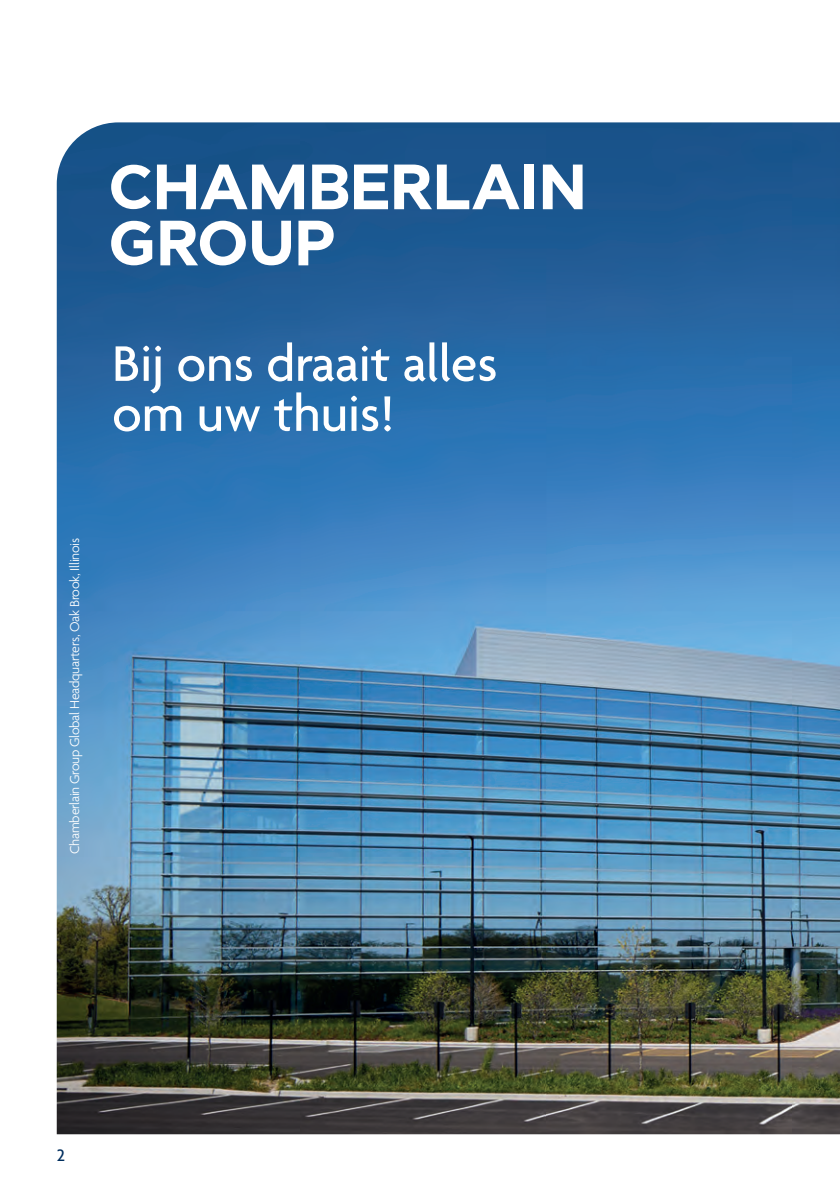
<style>
.page{position:relative;width:840px;height:1191px;background:#fff}
.page>*{position:absolute;margin:0;border:0;box-sizing:border-box;transform-origin:0 0}
.Produktname___Eurost{font:500 54px/50px "Agenda";color:#fff}
.t1{font:500 18px "Agenda";color:#002e5e}
.Fließtext___Agenda_l{font:300 14px "Agenda";letter-spacing:-.02em;color:#fff}
</style>
<div class="page">
<img style="left:57px;top:122px;width:782px;height:1012px">
<svg style="left:111px;top:221px;width:41px;height:44px"></svg>
<svg style="left:252px;top:221px;width:39px;height:44px"></svg>
<svg style="left:298px;top:221px;width:35px;height:44px"></svg>
<svg style="left:160px;top:221px;width:86px;height:44px"></svg>
<svg style="left:157px;top:165px;width:147px;height:44px"></svg>
<svg style="left:542px;top:165px;width:40px;height:44px"></svg>
<svg style="left:111px;top:165px;width:40px;height:44px"></svg>
<svg style="left:354px;top:165px;width:34px;height:44px"></svg>
<svg style="left:394px;top:164px;width:125px;height:45px"></svg>
<div style="left:524px;top:165px;width:10px;height:44px;background:#fff"></div>
<svg style="left:312px;top:165px;width:36px;height:44px"></svg>
<p class="Produktname___Eurost" style="left:112px;top:342px;width:387px">Bij ons draait alles om uw thuis!</p>
<p class="Fließtext___Agenda_l" style="left:67px;top:853px;width:317px;rotate:-90deg">Chamberlain Group Global Headquarters, Oak Brook, Illinois</p>
<p class="t1" style="left:57px;top:1145px;width:10px">2</p>
</div>
